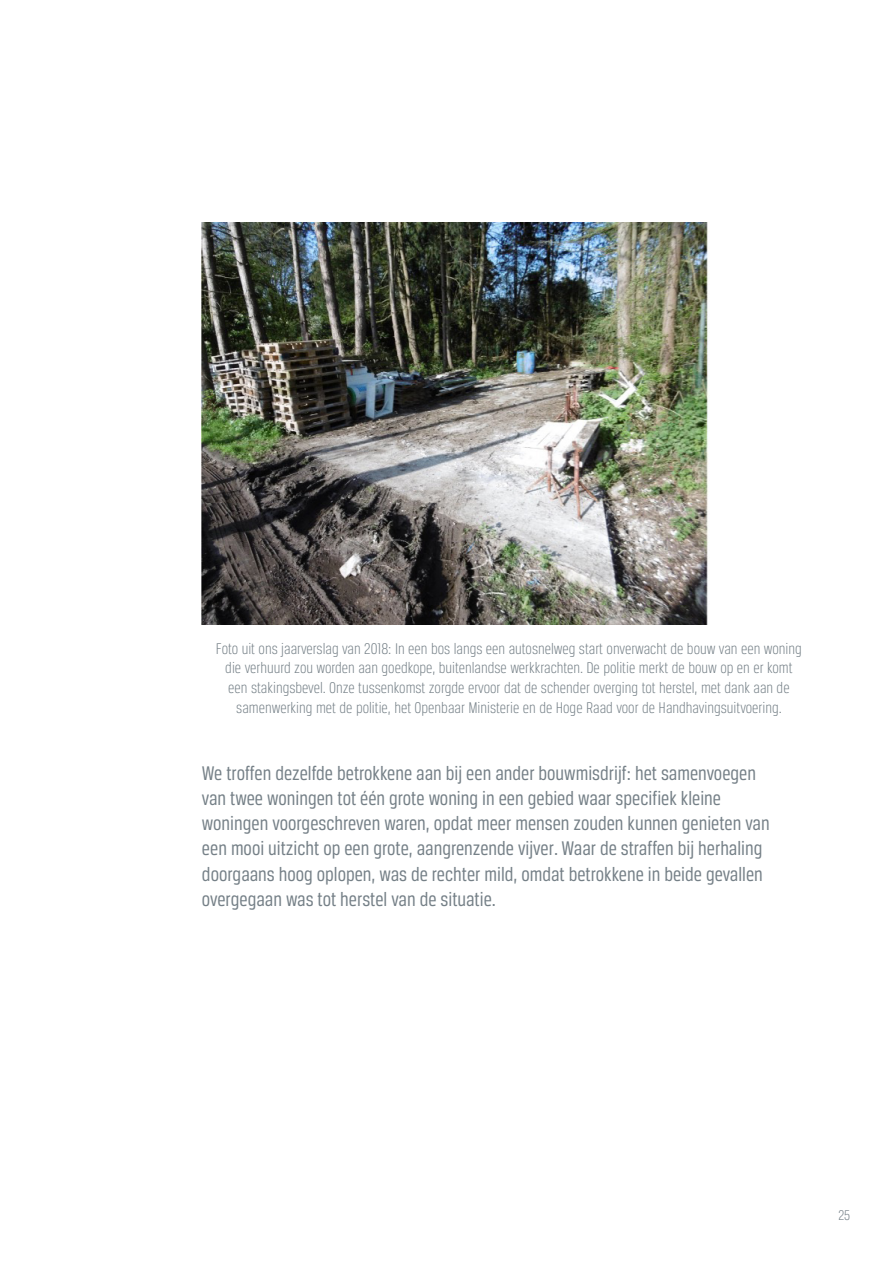
<style>
.page{position:relative;width:893px;height:1263px;background:#fff}
.page>*{position:absolute;margin:0;border:0;box-sizing:border-box;transform-origin:0 0}
.t1{font:21px/25.2px "Breuer Condensed";color:#758087}
.t2{font:300 16.5px/19.8px "Breuer Condensed";color:#758087;text-align:center}
.t3{font:300 15px "Breuer Condensed";color:#758087}
</style>
<div class="page">
<img style="left:202px;top:223px;width:506px;height:401px">
<p class="t2" style="left:216px;top:638px;width:587px">Foto uit ons jaarverslag van 2018: In een bos langs een autosnelweg start onverwacht de bouw van een woning die verhuurd zou worden aan goedkope, buitenlandse werkkrachten. De politie merkt de bouw op en er komt een stakingsbevel. Onze tussenkomst zorgde ervoor dat de schender overging tot herstel, met dank aan de samenwerking met de politie, het Openbaar Ministerie en de Hoge Raad voor de Handhavingsuitvoering.</p>
<p class="t1" style="left:202px;top:760px;width:569px">We troffen dezelfde betrokkene aan bij een ander bouwmisdrijf: het samenvoegen van twee woningen tot één grote woning in een gebied waar specifiek kleine woningen voorgeschreven waren, opdat meer mensen zouden kunnen genieten van een mooi uitzicht op een grote, aangrenzende vijver. Waar de straffen bij herhaling doorgaans hoog oplopen, was de rechter mild, omdat betrokkene in beide gevallen overgegaan was tot herstel van de situatie.</p>
<p class="t3" style="left:838px;top:1207px;width:13px">25</p>
</div>
